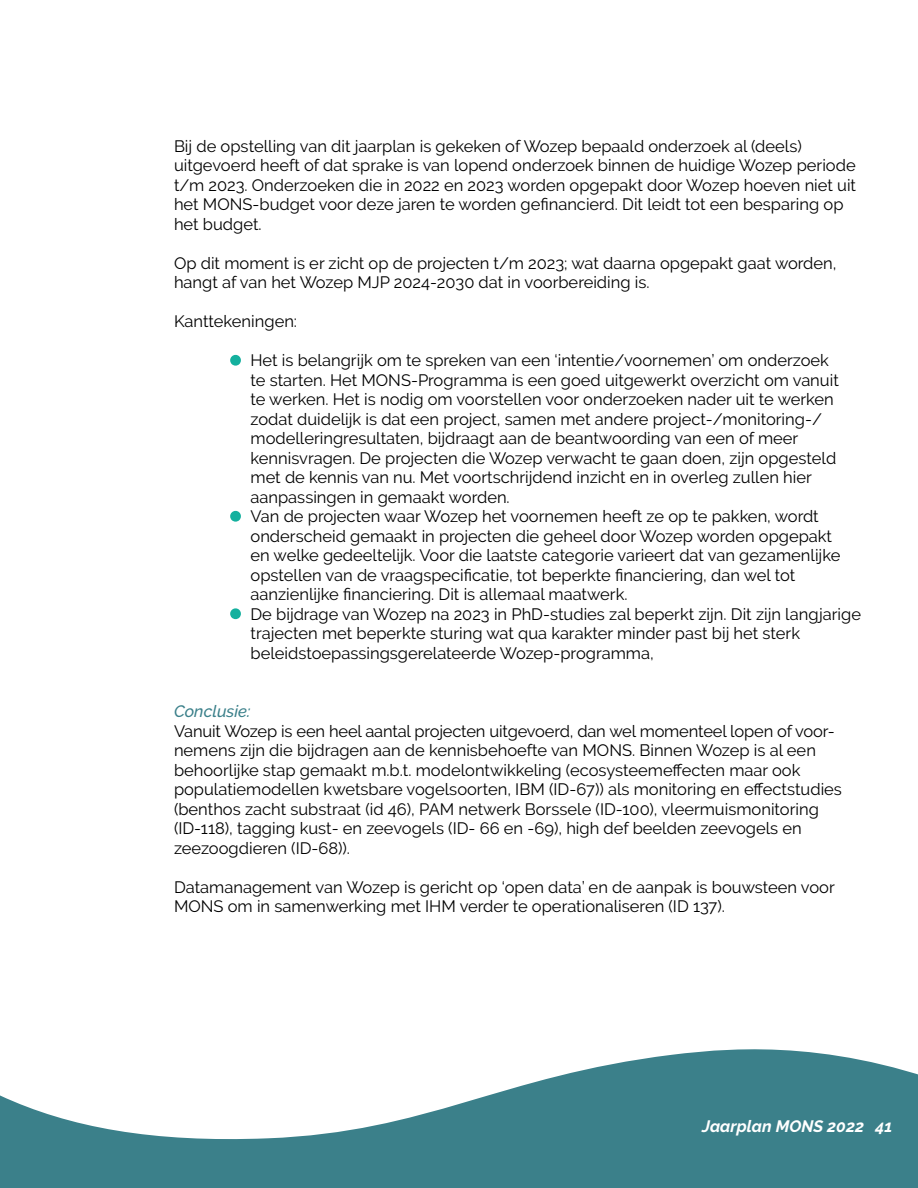
<style>
.page{position:relative;width:918px;height:1188px;background:#fff}
.page>*{position:absolute;margin:0;border:0;box-sizing:border-box;transform-origin:0 0}
.P_NZ_Broodtekst{font:16.5px/19.5px "Raleway";color:#000}
.t1{font:italic 700 16.5px "Raleway";color:#fff}
.P_NZ_Tussenkop{font:italic 500 16.5px "Raleway";color:#3b808a}
.s1{font-size:60px;color:#14b09e}
</style>
<div class="page">
<svg style="left:0;top:1049px;width:918px;height:139px;fill:#3b808a"></svg>
<p class="P_NZ_Broodtekst" style="left:174px;top:136px;width:684px">Bij de opstelling van dit jaarplan is gekeken of Wozep bepaald onderzoek al (deels) uitgevoerd heeft of dat sprake is van lopend onderzoek binnen de huidige Wozep periode t/m 2023. Onderzoeken die in 2022 en 2023 worden opgepakt door Wozep hoeven niet uit het MONS-budget voor deze jaren te worden gefinancierd. Dit leidt tot een besparing op het budget.</p>
<p class="P_NZ_Broodtekst" style="left:174px;top:253px;width:664px">Op dit moment is er zicht op de projecten t/m 2023; wat daarna opgepakt gaat worden, hangt af van het Wozep MJP 2024-2030 dat in voorbereiding is.</p>
<p class="P_NZ_Broodtekst" style="left:174px;top:311px;width:125px">Kanttekeningen:</p>
<p class="P_NZ_Broodtekst" style="left:251px;top:350px;width:590px;text-indent:-26px"><span class="s1">•</span> Het is belangrijk om te spreken van een ‘intentie/voornemen’ om onderzoek te starten. Het MONS-Programma is een goed uitgewerkt overzicht om vanuit te werken. Het is nodig om voorstellen voor onderzoeken nader uit te werken zodat duidelijk is dat een project, samen met andere project-/monitoring-/ modelleringresultaten, bijdraagt aan de beantwoording van een of meer kennisvragen. De projecten die Wozep verwacht te gaan doen, zijn opgesteld met de kennis van nu. Met voortschrijdend inzicht en in overleg zullen hier aanpassingen in gemaakt worden.</p>
<p class="P_NZ_Broodtekst" style="left:251px;top:506px;width:591px;text-indent:-26px"><span class="s1">•</span> Van de projecten waar Wozep het voornemen heeft ze op te pakken, wordt onderscheid gemaakt in projecten die geheel door Wozep worden opgepakt en welke gedeeltelijk. Voor die laatste categorie varieert dat van gezamenlijke opstellen van de vraagspecificatie, tot beperkte financiering, dan wel tot aanzienlijke financiering. Dit is allemaal maatwerk.</p>
<p class="P_NZ_Broodtekst" style="left:251px;top:604px;width:612px;text-indent:-26px"><span class="s1">•</span> De bijdrage van Wozep na 2023 in PhD-studies zal beperkt zijn. Dit zijn langjarige trajecten met beperkte sturing wat qua karakter minder past bij het sterk beleidstoepassingsgerelateerde Wozep-programma,</p>
<p class="P_NZ_Tussenkop" style="left:174px;top:702px;width:78px">Conclusie:</p>
<p class="P_NZ_Broodtekst" style="left:174px;top:721px;width:669px">Vanuit Wozep is een heel aantal projecten uitgevoerd, dan wel momenteel lopen of voor&shy;nemens zijn die bijdragen aan de kennisbehoefte van MONS. Binnen Wozep is al een behoorlijke stap gemaakt m.b.t. modelontwikkeling (ecosysteemeffecten maar ook populatiemodellen kwetsbare vogelsoorten, IBM (ID-67)) als monitoring en effectstudies (benthos zacht substraat (id 46), PAM netwerk Borssele (ID-100), vleermuismonitoring (ID-118), tagging kust- en zeevogels (ID- 66 en -69), high def beelden zeevogels en zeezoogdieren (ID-68)).</p>
<p class="P_NZ_Broodtekst" style="left:174px;top:877px;width:662px">Datamanagement van Wozep is gericht op ‘open data’ en de aanpak is bouwsteen voor<br>MONS om in samenwerking met IHM verder te operationaliseren (ID 137).</p>
<p class="t1" style="left:702px;top:1117px;width:192px">Jaarplan MONS 2022 41</p>
</div>
